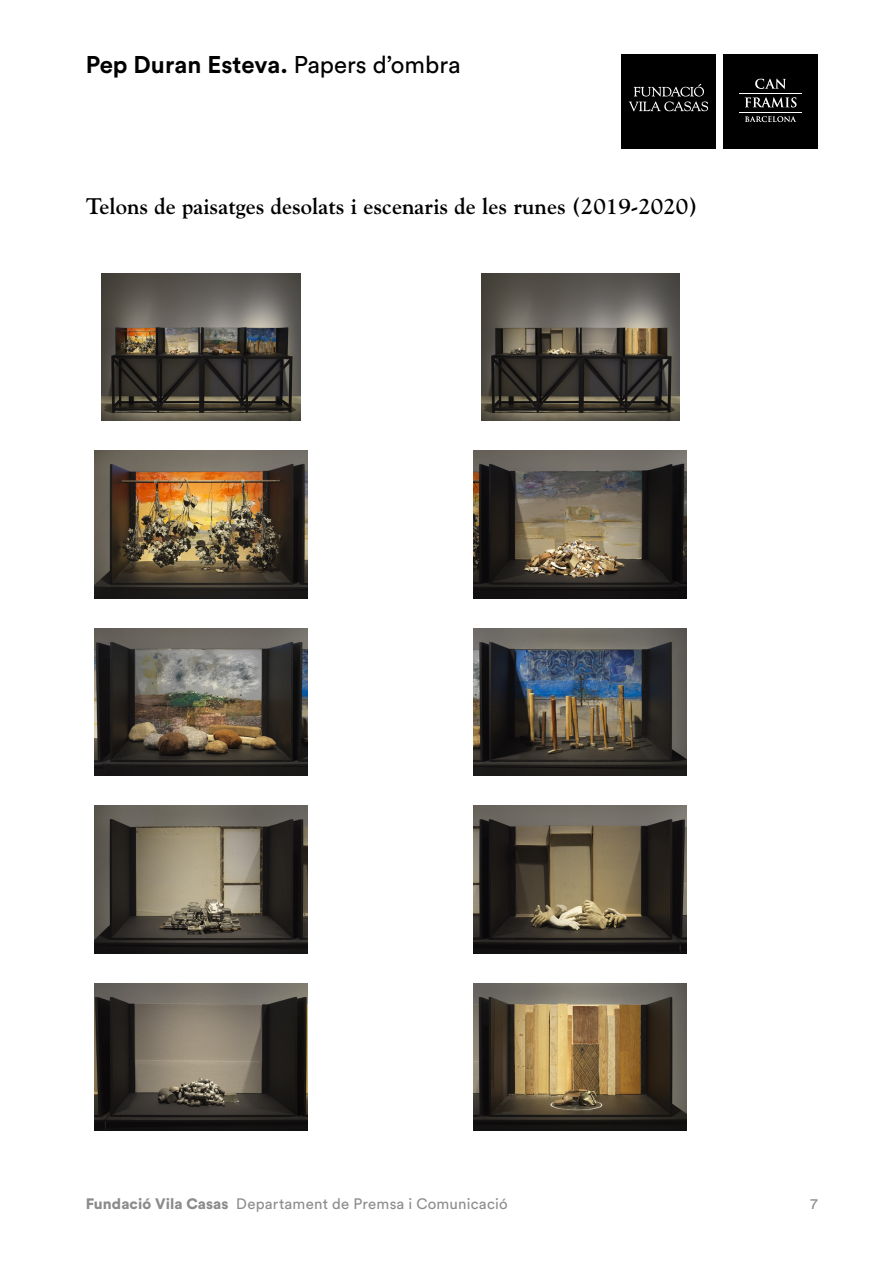
<style>
.page{position:relative;width:893px;height:1263px;background:#fff}
.page>*{position:absolute;margin:0;border:0;box-sizing:border-box;transform-origin:0 0}
.PORTADA_programa_sencer__Títols_ppals{font:700 24px "Circular Std";color:#000}
.Títol_a_text{font:700 22.5px "Goudy Std";color:#000}
.t1{font:15px "Circular Std";letter-spacing:.015em;color:#8c8c8c}
.s1{font-weight:400}
.s2{font-weight:900}
</style>
<div class="page">
<div style="left:621px;top:54px;width:95px;height:94px;background:#000"></div>
<svg style="left:629px;top:84px;width:79px;height:27px"></svg>
<div style="left:723px;top:54px;width:95px;height:94px;background:#000"></div>
<svg style="left:745px;top:116px;width:51px;height:6px"></svg>
<hr style="left:739px;top:93px;width:63px;height:1px;background:#fff">
<hr style="left:739px;top:112px;width:63px;height:1px;background:#fff">
<svg style="left:745px;top:97px;width:51px;height:10px"></svg>
<svg style="left:755px;top:79px;width:31px;height:10px"></svg>
<img style="left:102px;top:273px;width:198px;height:148px">
<img style="left:481px;top:273px;width:198px;height:148px">
<img style="left:95px;top:451px;width:212px;height:147px">
<img style="left:474px;top:451px;width:213px;height:147px">
<img style="left:95px;top:628px;width:212px;height:148px">
<img style="left:474px;top:628px;width:213px;height:148px">
<img style="left:95px;top:806px;width:212px;height:147px">
<img style="left:474px;top:806px;width:213px;height:147px">
<img style="left:95px;top:983px;width:212px;height:148px">
<img style="left:474px;top:983px;width:213px;height:148px">
<p class="PORTADA_programa_sencer__Títols_ppals" style="left:86px;top:49px;width:376px">Pep Duran Esteva. <span class="s1">Papers d’ombra</span></p>
<p class="Títol_a_text" style="left:86px;top:193px;width:613px">Telons de paisatges desolats i escenaris de les runes (2019-2020)</p>
<p class="t1" style="left:86px;top:1194px;width:423px"><span class="s2">Fundació Vila Casas</span> Departament de Premsa i Comunicació</p>
<p class="t1" style="left:810px;top:1194px;width:9px">7</p>
</div>
